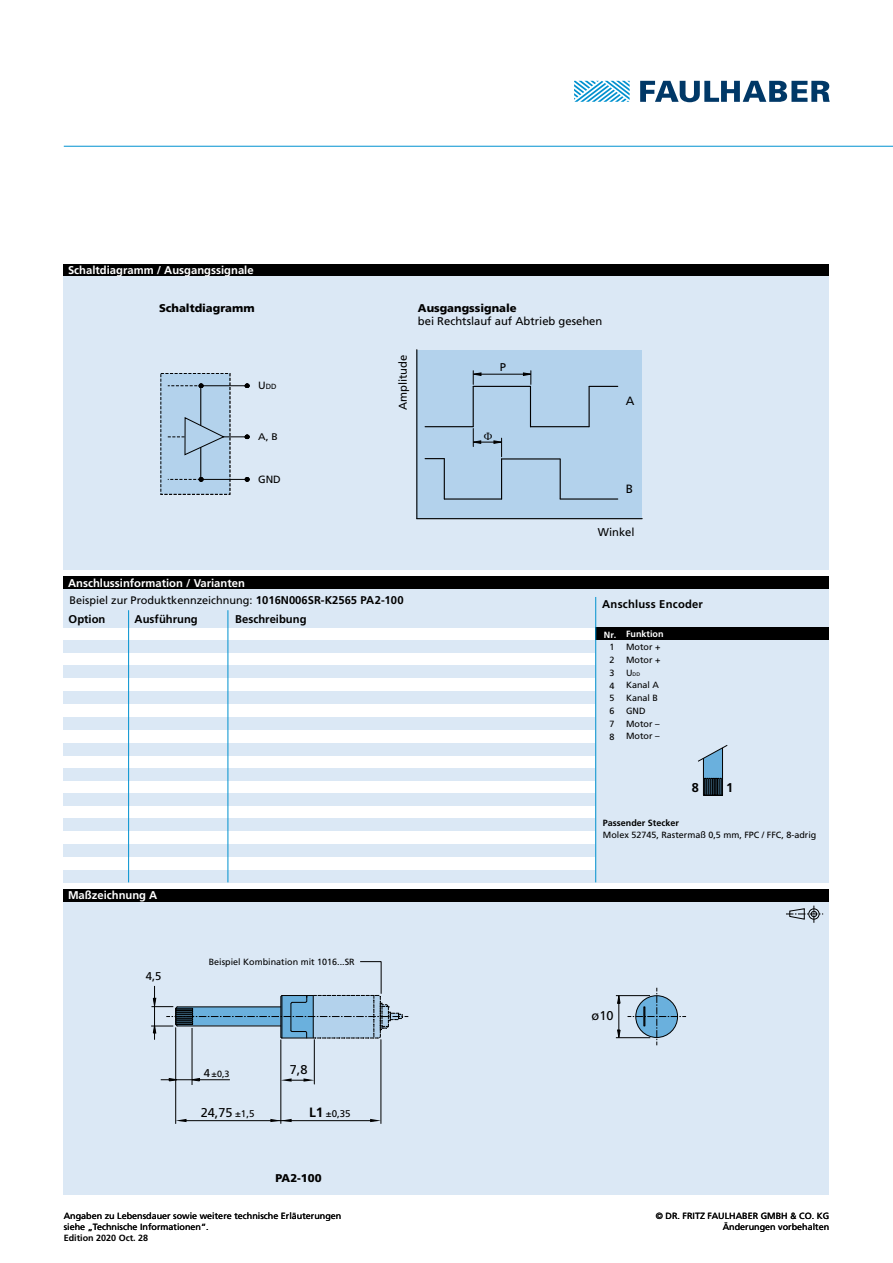
<style>
.page{position:relative;width:893px;height:1263px;background:#fff}
.page>*{position:absolute;margin:0;border:0;box-sizing:border-box;transform-origin:0 0}
.t1{font:12.75px "Frutiger LT";color:#000}
.t2{font:700 12.75px "Frutiger LT";color:#000}
.t3{font:12px "Frutiger LT";color:#000}
.t4{font:700 11.25px "Frutiger LT";color:#fff}
.t5{font:11.25px "Frutiger LT";color:#000}
.t6{font:900 11.25px "Frutiger LT";color:#000}
.t7{font:700 11.25px "Frutiger LT";color:#000}
.t8{font:700 11.25px "Frutiger LT";letter-spacing:.02em;color:#000}
.t9{font:10.95px "Frutiger LT";color:#000}
.t10{font:10.5px "Frutiger LT";color:#000}
.t11{font:9.75px "Frutiger LT";color:#000}
.t12{font:9.6px "Frutiger LT";color:#000;scale:1.09 1}
.t13{font:9px/12.8px "Frutiger LT";color:#000}
.t14{font:700 9px "Frutiger LT";color:#000}
.t15{font:700 9px "Frutiger LT";color:#fff}
.t16{font:7.5px "Frutiger LT";color:#000}
.t17{font:5.25px "Frutiger LT";color:#000}
.s1{font-size:10.5px}
.s2{font-weight:700;font-size:11.25px}
.s3{font-size:9px}
.s4{font-size:11.25px}
.s5{font-size:9.75px}
.s6{font-weight:700;font-size:13.5px}
</style>
<div class="page">
<svg style="left:574px;top:81px;width:56px;height:21px"></svg>
<svg style="left:640px;top:81px;width:190px;height:21px"></svg>
<div style="left:64px;top:901px;width:765px;height:294px;background:#dbe8f5"></div>
<div style="left:64px;top:264px;width:765px;height:12px;background:#000"></div>
<div style="left:64px;top:889px;width:765px;height:12px;background:#000"></div>
<div style="left:64px;top:276px;width:765px;height:294px;background:#dbe8f5"></div>
<div style="left:64px;top:576px;width:765px;height:13px;background:#000"></div>
<hr style="left:64px;top:146px;width:829px;height:1px;background:#0092d0">
<div style="left:161px;top:373px;width:69px;height:121px;background:#b3d2ec"></div>
<hr style="left:201px;top:385px;width:46px;height:1px;background:#000">
<hr style="left:201px;top:479px;width:46px;height:1px;background:#000">
<hr style="left:200px;top:386px;width:1px;height:39px;background:#000">
<hr style="left:200px;top:447px;width:1px;height:32px;background:#000">
<svg style="left:244px;top:383px;width:6px;height:5px"></svg>
<svg style="left:244px;top:477px;width:6px;height:5px"></svg>
<svg style="left:168px;top:383px;width:35px;height:5px"></svg>
<svg style="left:168px;top:477px;width:35px;height:5px"></svg>
<svg style="left:168px;top:417px;width:82px;height:39px"></svg>
<div style="left:417px;top:350px;width:225px;height:169px;background:#b3d2ec"></div>
<hr style="left:417px;top:518px;width:225px;height:1px;background:#000">
<hr style="left:416px;top:350px;width:1px;height:169px;background:#000">
<svg style="left:425px;top:458px;width:19px;height:1px"></svg>
<hr style="left:444px;top:459px;width:1px;height:40px;background:#000">
<hr style="left:444px;top:498px;width:58px;height:2px;background:#000">
<hr style="left:501px;top:459px;width:1px;height:40px;background:#000">
<hr style="left:560px;top:498px;width:58px;height:2px;background:#000">
<hr style="left:560px;top:459px;width:1px;height:40px;background:#000">
<hr style="left:502px;top:458px;width:58px;height:1px;background:#000">
<hr style="left:473px;top:386px;width:1px;height:41px;background:#000">
<hr style="left:473px;top:386px;width:57px;height:1px;background:#000">
<hr style="left:530px;top:386px;width:1px;height:41px;background:#000">
<svg style="left:589px;top:386px;width:29px;height:1px"></svg>
<hr style="left:589px;top:387px;width:1px;height:40px;background:#000">
<hr style="left:530px;top:426px;width:59px;height:1px;background:#000">
<hr style="left:425px;top:426px;width:48px;height:1px;background:#000">
<svg style="left:523px;top:371px;width:9px;height:13px"></svg>
<svg style="left:472px;top:371px;width:10px;height:13px"></svg>
<hr style="left:475px;top:374px;width:55px;height:1px;background:#000">
<div style="left:64px;top:743px;width:765px;height:12px;background:#dbe8f5"></div>
<div style="left:64px;top:665px;width:765px;height:13px;background:#dbe8f5"></div>
<div style="left:64px;top:589px;width:765px;height:38px;background:#dbe8f5"></div>
<div style="left:64px;top:640px;width:765px;height:13px;background:#dbe8f5"></div>
<div style="left:64px;top:793px;width:765px;height:13px;background:#dbe8f5"></div>
<div style="left:64px;top:819px;width:765px;height:12px;background:#dbe8f5"></div>
<div style="left:64px;top:691px;width:765px;height:13px;background:#dbe8f5"></div>
<div style="left:64px;top:717px;width:765px;height:13px;background:#dbe8f5"></div>
<div style="left:64px;top:768px;width:765px;height:13px;background:#dbe8f5"></div>
<div style="left:64px;top:844px;width:765px;height:13px;background:#dbe8f5"></div>
<div style="left:64px;top:870px;width:765px;height:12px;background:#dbe8f5"></div>
<hr style="left:228px;top:610px;width:1px;height:272px;background:#0091cf">
<hr style="left:128px;top:610px;width:1px;height:272px;background:#0091cf">
<div style="left:595px;top:626px;width:234px;height:256px;background:#dbe8f5"></div>
<div style="left:595px;top:627px;width:234px;height:13px;background:#000"></div>
<hr style="left:595px;top:597px;width:1px;height:285px;background:#0091cf">
<svg style="left:698px;top:745px;width:30px;height:51px"></svg>
<svg style="left:786px;top:906px;width:37px;height:17px"></svg>
<hr style="left:381px;top:1040px;width:1px;height:83px;background:#000">
<hr style="left:314px;top:1040px;width:1px;height:44px;background:#000">
<hr style="left:281px;top:1040px;width:1px;height:83px;background:#000">
<hr style="left:184px;top:1120px;width:190px;height:1px;background:#000">
<svg style="left:370px;top:1119px;width:11px;height:3px"></svg>
<svg style="left:281px;top:1078px;width:33px;height:4px"></svg>
<hr style="left:175px;top:1028px;width:1px;height:95px;background:#000">
<svg style="left:270px;top:1119px;width:22px;height:3px"></svg>
<svg style="left:176px;top:1119px;width:10px;height:3px"></svg>
<svg style="left:627px;top:988px;width:59px;height:57px"></svg>
<hr style="left:616px;top:995px;width:34px;height:1px;background:#000">
<hr style="left:616px;top:1037px;width:34px;height:1px;background:#000">
<hr style="left:619px;top:1000px;width:1px;height:32px;background:#000">
<svg style="left:617px;top:1029px;width:3px;height:10px"></svg>
<svg style="left:617px;top:995px;width:3px;height:9px"></svg>
<hr style="left:154px;top:986px;width:1px;height:54px;background:#000">
<svg style="left:151px;top:961px;width:257px;height:78px"></svg>
<hr style="left:192px;top:1028px;width:1px;height:57px;background:#000">
<hr style="left:161px;top:1079px;width:69px;height:1px;background:#000">
<svg style="left:190px;top:1078px;width:10px;height:3px"></svg>
<svg style="left:169px;top:1078px;width:10px;height:3px"></svg>
<svg style="left:472px;top:428px;width:31px;height:29px"></svg>
<p class="t4" style="left:68px;top:263px;width:187px">Schaltdiagramm / Ausgangssignale</p>
<p class="t6" style="left:159px;top:302px;width:97px">Schaltdiagramm</p>
<p class="t16" style="left:258px;top:382px;width:20px"><span class="s1">U</span>DD</p>
<p class="t12" style="left:258px;top:431px;width:20px">A, B</p>
<p class="t10" style="left:258px;top:473px;width:24px">GND</p>
<p class="t6" style="left:418px;top:302px;width:100px">Ausgangssignale</p>
<p class="t5" style="left:418px;top:315px;width:186px">bei Rechtslauf auf Abtrieb gesehen</p>
<p class="t5" style="left:396px;top:410px;width:57px;rotate:-90deg">Amplitude</p>
<p class="t5" style="left:500px;top:360px;width:8px">P</p>
<h2 class="t3" style="left:626px;top:394px;width:10px">A</h2>
<h2 class="t3" style="left:626px;top:482px;width:9px">B</h2>
<p class="t5" style="left:598px;top:525px;width:38px">Winkel</p>
<p class="t4" style="left:68px;top:576px;width:178px">Anschlussinformation / Varianten</p>
<p class="t9" style="left:69px;top:594px;width:336px">Beispiel zur Produktkennzeichnung: <span class="s2">1016N006SR-K2565 PA2-100</span></p>
<p class="t7" style="left:69px;top:612px;width:38px">Option</p>
<p class="t7" style="left:135px;top:612px;width:65px">Ausführung</p>
<p class="t7" style="left:235px;top:612px;width:73px">Beschreibung</p>
<p class="t8" style="left:602px;top:597px;width:102px">Anschluss Encoder</p>
<p class="t15" style="left:604px;top:629px;width:61px">Nr. Funktion</p>
<p class="t13" style="left:626px;top:641px;width:36px">Motor +<br>Motor +</p>
<p class="t17" style="left:626px;top:671px;width:16px"><span class="s3">U</span>DD</p>
<p class="t13" style="left:626px;top:679px;width:35px">Kanal A<br>Kanal B<br>GND<br>Motor –<br>Motor –</p>
<p class="t13" style="left:609px;top:641px;width:7px;text-align:justify">1<br>2<br>3<br>4<br>5<br>6<br>7<br>8</p>
<h1 class="t2" style="left:692px;top:780px;width:9px">8</h1>
<h1 class="t2" style="left:726px;top:780px;width:9px">1</h1>
<p class="t14" style="left:603px;top:818px;width:78px">Passender Stecker</p>
<p class="t13" style="left:603px;top:828px;width:215px">Molex 52745, Rastermaß 0,5 mm, FPC / FFC, 8-adrig</p>
<p class="t4" style="left:68px;top:888px;width:91px">Maßzeichnung A</p>
<p class="t5" style="left:146px;top:970px;width:17px">4,5</p>
<p class="t13" style="left:209px;top:955px;width:148px">Beispiel Kombination mit 1016...SR</p>
<p class="t13" style="left:204px;top:1067px;width:27px"><span class="s4">4</span> ±0,3</p>
<h1 class="t1" style="left:290px;top:1062px;width:19px">7,8</h1>
<h1 class="t1" style="left:201px;top:1105px;width:55px">24,75 <span class="s5">±1,5</span></h1>
<p class="t11" style="left:309px;top:1108px;width:43px"><span class="s6">L1</span> ±0,35</p>
<p class="t6" style="left:276px;top:1171px;width:48px">PA2-100</p>
<h1 class="t1" style="left:592px;top:1008px;width:23px">ø10</h1>
<p class="t13" style="left:64px;top:1210px;width:279px;line-height:10.8px">Angaben zu Lebensdauer sowie weitere technische Erläuterungen siehe „Technische Informationen“.</p>
<p class="t13" style="left:656px;top:1210px;width:175px;line-height:10.8px;text-align:right">© DR. FRITZ FAULHABER GMBH &amp; CO. KG<br>Änderungen vorbehalten</p>
<p class="t14" style="left:64px;top:1233px;width:86px">Edition 2020 Oct. 28</p>
</div>
